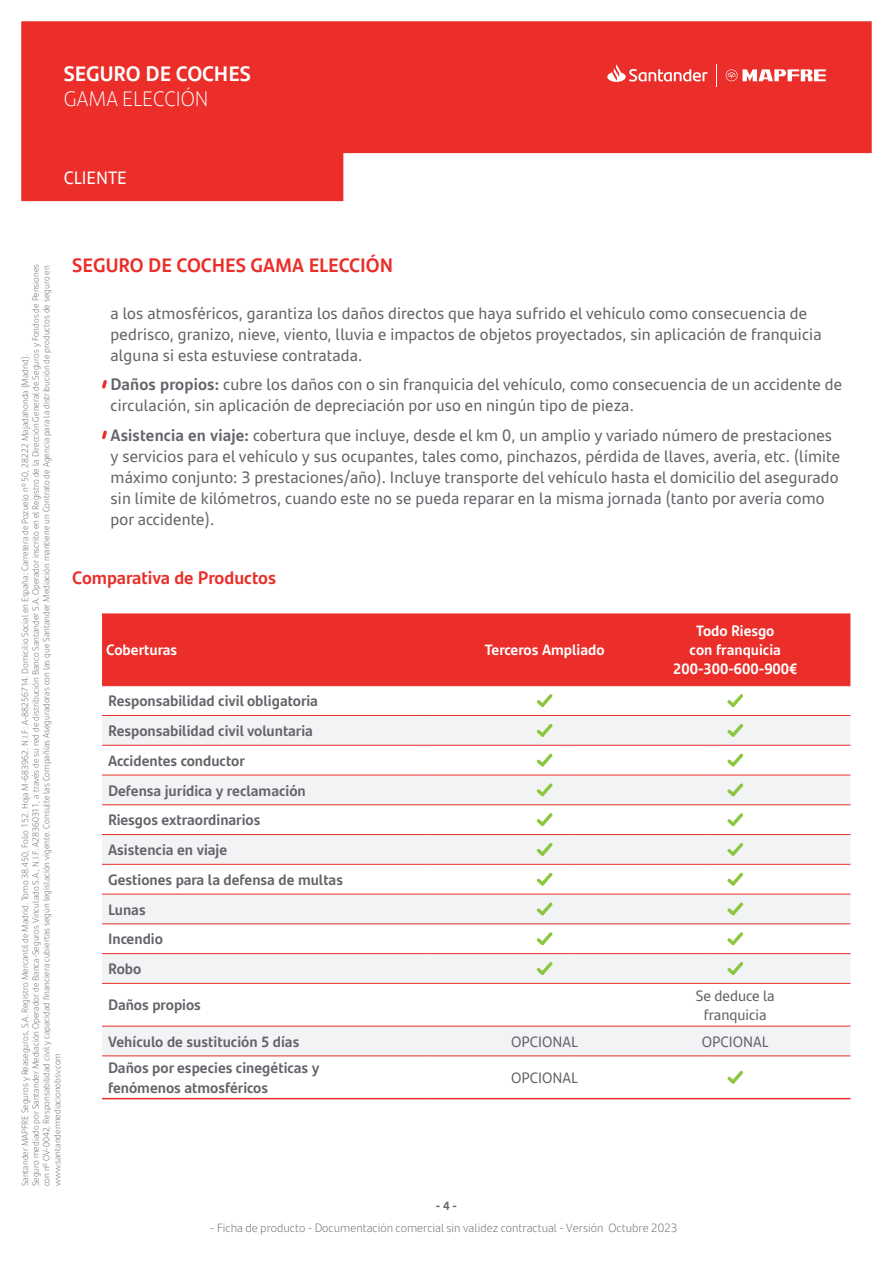
<style>
.page{position:relative;width:893px;height:1263px;background:#fff}
.page>*{position:absolute;margin:0;border:0;box-sizing:border-box;transform-origin:0 0}
.t1{font:700 21px "Santander Text";color:#fff}
.t2{font:300 21px "Santander Text";color:#fff}
.t3{font:700 19.5px "Santander Text";color:#eb2e29}
.t4{font:700 18px "Santander Text";color:#eb2e29}
.t5{font:18px "Santander Text";color:#fff}
.t6{font:16.5px/21px "Santander Text";letter-spacing:.01em;color:#63656a}
.t7{font:700 15px/19.5px "Santander Text";color:#63656a}
.t8{font:700 15px/19.2px "Santander Text";color:#fff;text-align:center}
.t9{font:15px/19.5px "Santander Text";color:#63656a;text-align:center}
.t10{font:300 12px "Santander Text";color:#63656a}
.t11{font:700 12px "Santander Text";color:#63656a}
.t12{font:300 9px/10.8px "Santander Text";color:#63656a}
.s1{font-weight:700}
</style>
<div class="page">
<svg style="left:21px;top:21px;width:851px;height:180px;fill:#eb2e29"></svg>
<svg style="left:726px;top:69px;width:100px;height:12px"></svg>
<svg style="left:716px;top:64px;width:1px;height:22px"></svg>
<svg style="left:607px;top:64px;width:100px;height:18px"></svg>
<svg style="left:102px;top:380px;width:5px;height:9px"></svg>
<svg style="left:102px;top:430px;width:5px;height:9px"></svg>
<div style="left:102px;top:613px;width:748px;height:72px;background:#eb2e29"></div>
<svg style="left:102px;top:716px;width:748px;height:339px;fill:#f2f3f4"></svg>
<hr style="left:102px;top:685px;width:327px;height:1px;background:#eb2e29">
<hr style="left:429px;top:685px;width:141px;height:1px;background:#eb2e29">
<hr style="left:570px;top:685px;width:140px;height:1px;background:#eb2e29">
<hr style="left:710px;top:685px;width:140px;height:1px;background:#eb2e29">
<hr style="left:102px;top:715px;width:327px;height:1px;background:#eb2e29">
<hr style="left:429px;top:715px;width:141px;height:1px;background:#eb2e29">
<hr style="left:570px;top:715px;width:140px;height:1px;background:#eb2e29">
<hr style="left:710px;top:715px;width:140px;height:1px;background:#eb2e29">
<hr style="left:102px;top:745px;width:327px;height:1px;background:#eb2e29">
<hr style="left:429px;top:745px;width:141px;height:1px;background:#eb2e29">
<hr style="left:570px;top:745px;width:140px;height:1px;background:#eb2e29">
<hr style="left:710px;top:745px;width:140px;height:1px;background:#eb2e29">
<hr style="left:102px;top:775px;width:327px;height:1px;background:#eb2e29">
<hr style="left:429px;top:775px;width:141px;height:1px;background:#eb2e29">
<hr style="left:570px;top:775px;width:140px;height:1px;background:#eb2e29">
<hr style="left:710px;top:775px;width:140px;height:1px;background:#eb2e29">
<hr style="left:102px;top:804px;width:327px;height:1px;background:#eb2e29">
<hr style="left:429px;top:804px;width:141px;height:1px;background:#eb2e29">
<hr style="left:570px;top:804px;width:140px;height:1px;background:#eb2e29">
<hr style="left:710px;top:804px;width:140px;height:1px;background:#eb2e29">
<hr style="left:102px;top:834px;width:327px;height:1px;background:#eb2e29">
<hr style="left:429px;top:834px;width:141px;height:1px;background:#eb2e29">
<hr style="left:570px;top:834px;width:140px;height:1px;background:#eb2e29">
<hr style="left:710px;top:834px;width:140px;height:1px;background:#eb2e29">
<hr style="left:102px;top:864px;width:327px;height:1px;background:#eb2e29">
<hr style="left:429px;top:864px;width:141px;height:1px;background:#eb2e29">
<hr style="left:570px;top:864px;width:140px;height:1px;background:#eb2e29">
<hr style="left:710px;top:864px;width:140px;height:1px;background:#eb2e29">
<hr style="left:102px;top:894px;width:327px;height:1px;background:#eb2e29">
<hr style="left:429px;top:894px;width:141px;height:1px;background:#eb2e29">
<hr style="left:570px;top:894px;width:140px;height:1px;background:#eb2e29">
<hr style="left:710px;top:894px;width:140px;height:1px;background:#eb2e29">
<hr style="left:102px;top:923px;width:327px;height:1px;background:#eb2e29">
<hr style="left:429px;top:923px;width:141px;height:1px;background:#eb2e29">
<hr style="left:570px;top:923px;width:140px;height:1px;background:#eb2e29">
<hr style="left:710px;top:923px;width:140px;height:1px;background:#eb2e29">
<hr style="left:102px;top:953px;width:327px;height:1px;background:#eb2e29">
<hr style="left:429px;top:953px;width:141px;height:1px;background:#eb2e29">
<hr style="left:570px;top:953px;width:140px;height:1px;background:#eb2e29">
<hr style="left:710px;top:953px;width:140px;height:1px;background:#eb2e29">
<hr style="left:102px;top:983px;width:327px;height:1px;background:#eb2e29">
<hr style="left:429px;top:983px;width:141px;height:1px;background:#eb2e29">
<hr style="left:570px;top:983px;width:140px;height:1px;background:#eb2e29">
<hr style="left:710px;top:983px;width:140px;height:1px;background:#eb2e29">
<hr style="left:102px;top:1026px;width:327px;height:1px;background:#eb2e29">
<hr style="left:429px;top:1026px;width:141px;height:1px;background:#eb2e29">
<hr style="left:570px;top:1026px;width:140px;height:1px;background:#eb2e29">
<hr style="left:710px;top:1026px;width:140px;height:1px;background:#eb2e29">
<hr style="left:102px;top:1055px;width:327px;height:1px;background:#eb2e29">
<hr style="left:429px;top:1055px;width:141px;height:1px;background:#eb2e29">
<hr style="left:570px;top:1055px;width:140px;height:1px;background:#eb2e29">
<hr style="left:710px;top:1055px;width:140px;height:1px;background:#eb2e29">
<hr style="left:102px;top:1098px;width:327px;height:1px;background:#eb2e29">
<hr style="left:429px;top:1098px;width:141px;height:1px;background:#eb2e29">
<hr style="left:570px;top:1098px;width:140px;height:1px;background:#eb2e29">
<hr style="left:710px;top:1098px;width:140px;height:1px;background:#eb2e29">
<svg style="left:537px;top:694px;width:15px;height:13px"></svg>
<svg style="left:727px;top:694px;width:16px;height:13px"></svg>
<svg style="left:537px;top:724px;width:15px;height:13px"></svg>
<svg style="left:727px;top:724px;width:16px;height:13px"></svg>
<svg style="left:537px;top:754px;width:15px;height:12px"></svg>
<svg style="left:727px;top:754px;width:16px;height:12px"></svg>
<svg style="left:537px;top:783px;width:15px;height:13px"></svg>
<svg style="left:727px;top:783px;width:16px;height:13px"></svg>
<svg style="left:537px;top:813px;width:15px;height:13px"></svg>
<svg style="left:727px;top:813px;width:16px;height:13px"></svg>
<svg style="left:537px;top:843px;width:15px;height:13px"></svg>
<svg style="left:727px;top:843px;width:16px;height:13px"></svg>
<svg style="left:537px;top:873px;width:15px;height:12px"></svg>
<svg style="left:727px;top:873px;width:16px;height:12px"></svg>
<svg style="left:537px;top:902px;width:15px;height:13px"></svg>
<svg style="left:727px;top:902px;width:16px;height:13px"></svg>
<svg style="left:537px;top:932px;width:15px;height:13px"></svg>
<svg style="left:727px;top:932px;width:16px;height:13px"></svg>
<svg style="left:537px;top:962px;width:15px;height:13px"></svg>
<svg style="left:727px;top:962px;width:16px;height:13px"></svg>
<svg style="left:727px;top:1071px;width:16px;height:13px"></svg>
<p class="t1" style="left:64px;top:57px;width:189px">SEGURO DE COCHES</p>
<p class="t2" style="left:64px;top:83px;width:146px">GAMA ELECCIÓN</p>
<p class="t5" style="left:64px;top:164px;width:64px">CLIENTE</p>
<p class="t12" style="left:19px;top:1186px;width:924px;rotate:-90deg">Santander MAPFRE Seguros y Reaseguros, S.A. Registro Mercantil de Madrid. Tomo 38.450, Folio 152. Hoja M-683962. N.I.F: A-88256714. Domicilio Social en España: Carretera de Pozuelo nº 50, 28222 Majadahonda (Madrid).<br>Seguro mediado por Santander Mediación Operador de Banca-Seguros Vinculado S.A., N.I.F. A28360311, a través de su red de distribución Banco Santander S.A. Operador inscrito en el Registro de la Dirección General de Seguros y Fondos de Pensiones con nº OV-0042. Responsabilidad civil y capacidad financiera cubiertas según legislación vigente. Consulte las Compañías Aseguradoras con las que Santander Mediación mantiene un Contrato de Agencia para la distribución de productos de seguro en www.santandermediacionobsv.com</p>
<p class="t3" style="left:72px;top:250px;width:322px">SEGURO DE COCHES GAMA ELECCIÓN</p>
<p class="t6" style="left:111px;top:301px;width:712px">a los atmosféricos, garantiza los daños directos que haya sufrido el vehículo como consecuencia de pedrisco, granizo, nieve, viento, lluvia e impactos de objetos proyectados, sin aplicación de franquicia alguna si esta estuviese contratada.</p>
<p class="t6" style="left:110px;top:373px;width:733px"><span class="s1">Daños propios:</span> cubre los daños con o sin franquicia del vehículo, como consecuencia de un accidente de circulación, sin aplicación de depreciación por uso en ningún tipo de pieza.</p>
<p class="t6" style="left:110px;top:423px;width:731px"><span class="s1">Asistencia en viaje:</span> cobertura que incluye, desde el km 0, un amplio y variado número de prestaciones y servicios para el vehículo y sus ocupantes, tales como, pinchazos, pérdida de llaves, avería, etc. (límite máximo conjunto: 3 prestaciones/año). Incluye transporte del vehículo hasta el domicilio del asegurado sin límite de kilómetros, cuando este no se pueda reparar en la misma jornada (tanto por avería como por accidente).</p>
<p class="t4" style="left:72px;top:563px;width:205px">Comparativa de Productos</p>
<p class="t8" style="left:106px;top:639px;width:73px">Coberturas</p>
<p class="t8" style="left:485px;top:639px;width:121px">Terceros Ampliado</p>
<p class="t8" style="left:673px;top:620px;width:126px">Todo Riesgo<br>con franquicia<br>200-300-600-900€</p>
<p class="t7" style="left:108px;top:690px;width:211px">Responsabilidad civil obligatoria</p>
<p class="t7" style="left:108px;top:720px;width:206px">Responsabilidad civil voluntaria</p>
<p class="t7" style="left:108px;top:750px;width:138px">Accidentes conductor</p>
<p class="t7" style="left:108px;top:779px;width:199px">Defensa jurídica y reclamación</p>
<p class="t7" style="left:108px;top:809px;width:154px">Riesgos extraordinarios</p>
<p class="t7" style="left:108px;top:839px;width:121px">Asistencia en viaje</p>
<p class="t7" style="left:108px;top:869px;width:236px">Gestiones para la defensa de multas</p>
<p class="t7" style="left:108px;top:899px;width:39px">Lunas</p>
<p class="t7" style="left:108px;top:928px;width:56px">Incendio</p>
<p class="t7" style="left:108px;top:958px;width:35px">Robo</p>
<p class="t7" style="left:108px;top:994px;width:94px">Daños propios</p>
<p class="t9" style="left:696px;top:985px;width:80px">Se deduce la franquicia</p>
<p class="t7" style="left:108px;top:1031px;width:193px">Vehículo de sustitución 5 días</p>
<p class="t9" style="left:511px;top:1031px;width:68px">OPCIONAL</p>
<p class="t9" style="left:702px;top:1031px;width:68px">OPCIONAL</p>
<p class="t7" style="left:108px;top:1057px;width:213px">Daños por especies cinegéticas y fenómenos atmosféricos</p>
<p class="t9" style="left:511px;top:1067px;width:68px">OPCIONAL</p>
<p class="t11" style="left:436px;top:1197px;width:23px">- 4 -</p>
<p class="t10" style="left:210px;top:1218px;width:469px">- Ficha de producto - Documentación comercial sin validez contractual - Versión Octubre 2023</p>
</div>
